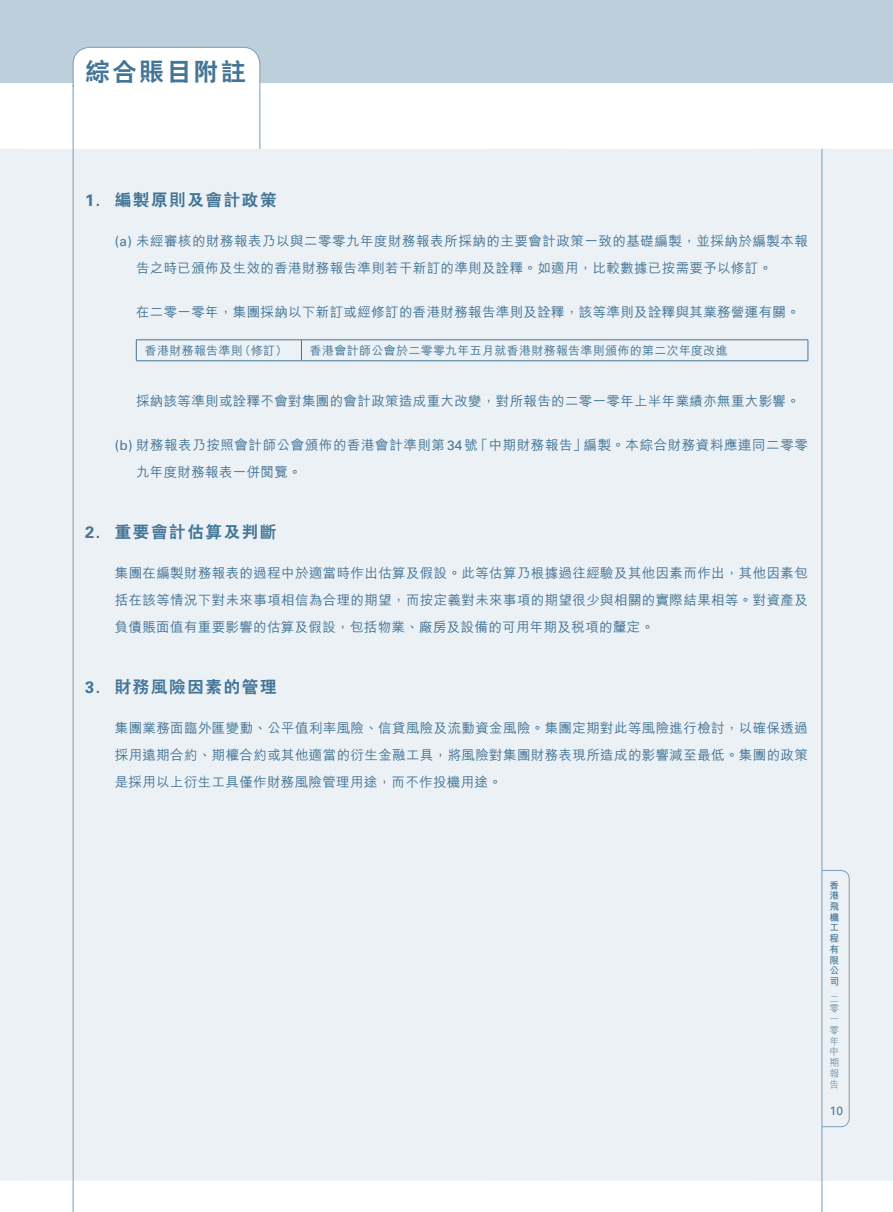
<style>
.page{position:relative;width:893px;height:1212px;background:#fff}
.page>*{position:absolute;margin:0;border:0;box-sizing:border-box;transform-origin:0 0}
.t1{font:800 24.75px "C Hei 2 HK";letter-spacing:.1em;color:#437597}
.t2{font:800 16.5px "C Hei 2 HK";letter-spacing:.1em;color:#437597}
.t3{font:500 13.5px/27px "M Hei HK";letter-spacing:.025em;color:#437597}
.t4{font:500 12px "M Hei HK";letter-spacing:.025em;color:#437597}
.t5{font:12px "Univers";color:#437597}
.t6{font:700 9.75px/10.8px "M Hei HK";color:#437597;text-align:justify}
.t7{font:300 9.75px/10.6px "M Hei HK";color:#437597;text-align:justify}
.s1{font-family:"Univers";font-weight:700}
.s2{font-family:"Univers";font-weight:400}
</style>
<div class="page">
<div style="left:833px;top:149px;width:60px;height:1031px;background:#ecf1f5"></div>
<div style="left:0;top:0;width:893px;height:82px;background:#bdcfdb"></div>
<div style="left:468px;top:149px;width:382px;height:1031px;background:#ecf1f5;border-radius:21px"></div>
<div style="left:0;top:149px;width:581px;height:1031px;background:#ecf1f5"></div>
<svg style="left:73px;top:47px;width:187px;height:102px"></svg>
<hr style="left:822px;top:149px;width:1px;height:1063px;background:#7b9eb6">
<svg style="left:821px;top:870px;width:29px;height:257px"></svg>
<hr style="left:73px;top:85px;width:1px;height:1127px;background:#7b9eb6">
<hr style="left:136px;top:340px;width:165px;height:1px;background:#437597">
<svg style="left:136px;top:340px;width:1px;height:20px"></svg>
<hr style="left:301px;top:340px;width:507px;height:1px;background:#437597">
<svg style="left:301px;top:341px;width:1px;height:19px"></svg>
<svg style="left:808px;top:340px;width:1px;height:21px"></svg>
<hr style="left:136px;top:360px;width:165px;height:1px;background:#437597">
<hr style="left:301px;top:360px;width:507px;height:1px;background:#437597">
<h1 class="t1" style="left:85px;top:55px;width:162px">綜合賬目附註</h1>
<p class="t2" style="left:85px;top:189px;width:193px"><span class="s1">1.</span> 編製原則及會計政策</p>
<p class="t3" style="left:136px;top:226px;width:673px;text-indent:-21px"><span class="s2">(a)</span> 未經審核的財務報表乃以與二零零九年度財務報表所採納的主要會計政策一致的基礎編製，並採納於編製本報告之時已頒佈及生效的香港財務報告準則若干新訂的準則及詮釋。如適用，比較數據已按需要予以修訂。</p>
<p class="t3" style="left:136px;top:297px;width:665px">在二零一零年，集團採納以下新訂或經修訂的香港財務報告準則及詮釋，該等準則及詮釋與其業務營運有關。</p>
<p class="t4" style="left:145px;top:342px;width:144px">香港財務報告準則（修訂）</p>
<p class="t4" style="left:310px;top:342px;width:419px">香港會計師公會於二零零九年五月就香港財務報告準則頒佈的第二次年度改進</p>
<p class="t3" style="left:136px;top:387px;width:665px">採納該等準則或詮釋不會對集團的會計政策造成重大改變，對所報告的二零一零年上半年業績亦無重大影響。</p>
<p class="t3" style="left:136px;top:431px;width:673px;text-indent:-21px"><span class="s2">(b)</span> 財務報表乃按照會計師公會頒佈的香港會計準則第<span class="s2">34</span>號「中期財務報告」編製。本綜合財務資料應連同二零零九年度財務報表一併閱覽。</p>
<p class="t2" style="left:85px;top:521px;width:193px"><span class="s1">2.</span> 重要會計估算及判斷</p>
<p class="t3" style="left:115px;top:558px;width:695px;text-align:justify">集團在編製財務報表的過程中於適當時作出估算及假設。此等估算乃根據過往經驗及其他因素而作出，其他因素包括在該等情況下對未來事項相信為合理的期望，而按定義對未來事項的期望很少與相關的實際結果相等。對資產及負債賬面值有重要影響的估算及假設，包括物業、廠房及設備的可用年期及稅項的釐定。</p>
<p class="t2" style="left:85px;top:676px;width:193px"><span class="s1">3.</span> 財務風險因素的管理</p>
<p class="t3" style="left:115px;top:713px;width:695px;text-align:justify">集團業務面臨外匯變動、公平值利率風險、信貸風險及流動資金風險。集團定期對此等風險進行檢討，以確保透過採用遠期合約、期權合約或其他適當的衍生金融工具，將風險對集團財務表現所造成的影響減至最低。集團的政策是採用以上衍生工具僅作財務風險管理用途，而不作投機用途。</p>
<p class="t6" style="left:829px;top:879px;width:11px">香港飛機工程有限公司</p>
<p class="t7" style="left:829px;top:992px;width:11px">二零一零年中期報告</p>
<p class="t5" style="left:830px;top:1104px;width:15px">1 0</p>
</div>
